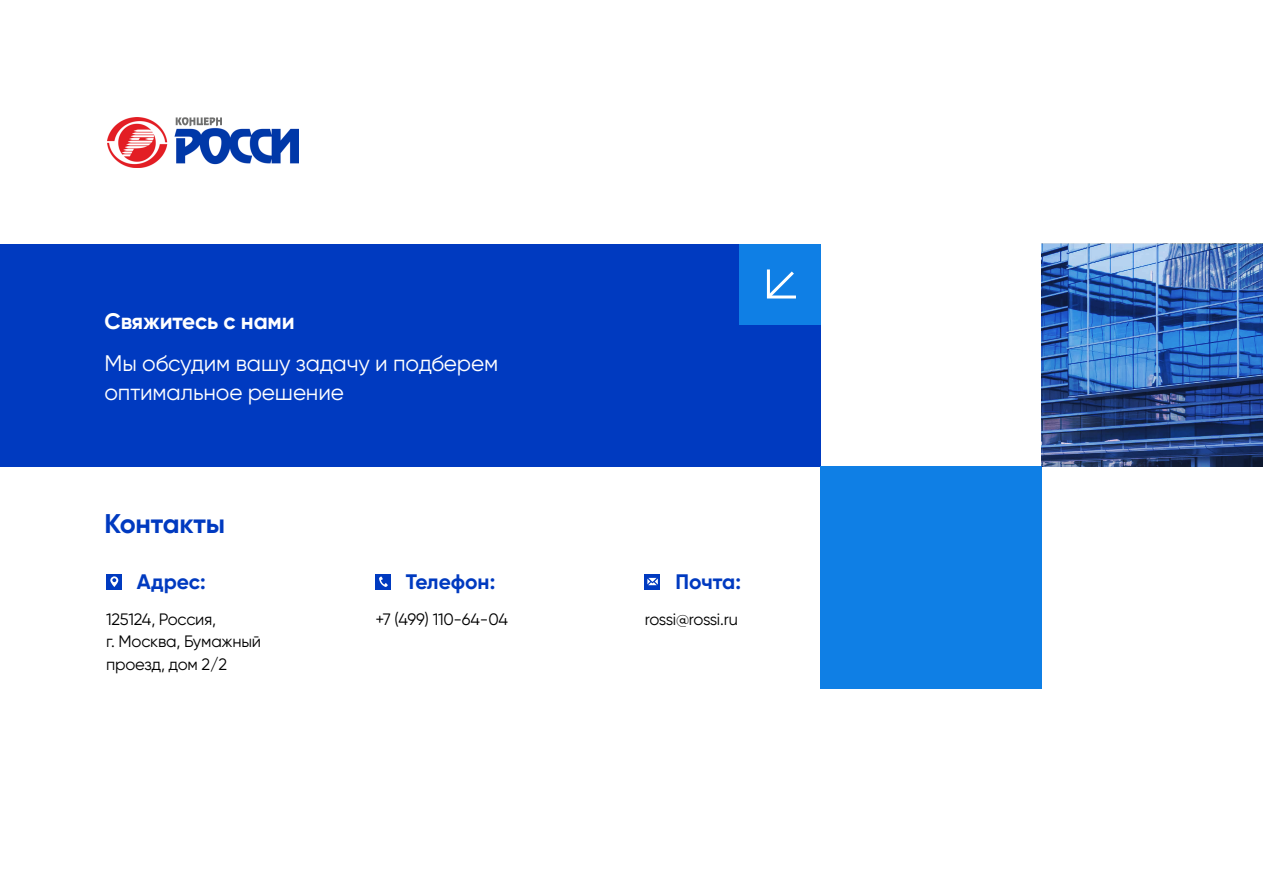
<style>
.page{position:relative;width:1263px;height:893px;background:#fff}
.page>*{position:absolute;margin:0;border:0;box-sizing:border-box;transform-origin:0 0}
.t1{font:700 27px "Gilroy";letter-spacing:-.005em;color:#003ac0}
.t2{font:22.5px/28.5px "Gilroy";letter-spacing:-.005em;color:#fff}
.t3{font:700 22.5px "Gilroy";letter-spacing:-.005em;color:#fff}
.t4{font:700 21px "Gilroy";color:#003ac0}
.t5{font:16.5px/22.5px "Gilroy";letter-spacing:-.015em;color:#000}
</style>
<div class="page">
<div style="left:0;top:244px;width:820px;height:222px;background:#003ac0"></div>
<div style="left:739px;top:244px;width:81px;height:81px;background:#0f7fe5"></div>
<svg style="left:766px;top:269px;width:30px;height:30px"></svg>
<div style="left:107px;top:574px;width:15px;height:15px;background:#003ac0"></div>
<div style="left:376px;top:574px;width:15px;height:15px;background:#003ac0"></div>
<svg style="left:645px;top:574px;width:15px;height:15px"></svg>
<div style="left:820px;top:466px;width:222px;height:223px;background:#0f7fe5"></div>
<img style="left:1042px;top:244px;width:221px;height:222px">
<img style="left:107px;top:118px;width:191px;height:50px">
<svg style="left:176px;top:117px;width:46px;height:9px"></svg>
<svg style="left:110px;top:576px;width:8px;height:11px"></svg>
<svg style="left:379px;top:576px;width:9px;height:11px"></svg>
<svg style="left:647px;top:578px;width:11px;height:7px"></svg>
<h2 class="t3" style="left:104px;top:307px;width:192px">Свяжитесь с нами</h2>
<h2 class="t2" style="left:104px;top:349px;width:395px">Мы обсудим вашу задачу и подберем оптимальное решение</h2>
<h1 class="t1" style="left:104px;top:507px;width:122px">Контакты</h1>
<p class="t4" style="left:137px;top:568px;width:70px">Адрес:</p>
<p class="t5" style="left:106px;top:608px;width:156px">125124, Россия,<br>г. Москва, Бумажный проезд, дом 2/2</p>
<p class="t4" style="left:406px;top:568px;width:91px">Телефон:</p>
<p class="t5" style="left:375px;top:608px;width:134px">+7 (499) 110-64-04</p>
<p class="t4" style="left:675px;top:568px;width:67px">Почта:</p>
<p class="t5" style="left:645px;top:608px;width:94px">rossi@rossi.ru</p>
</div>
